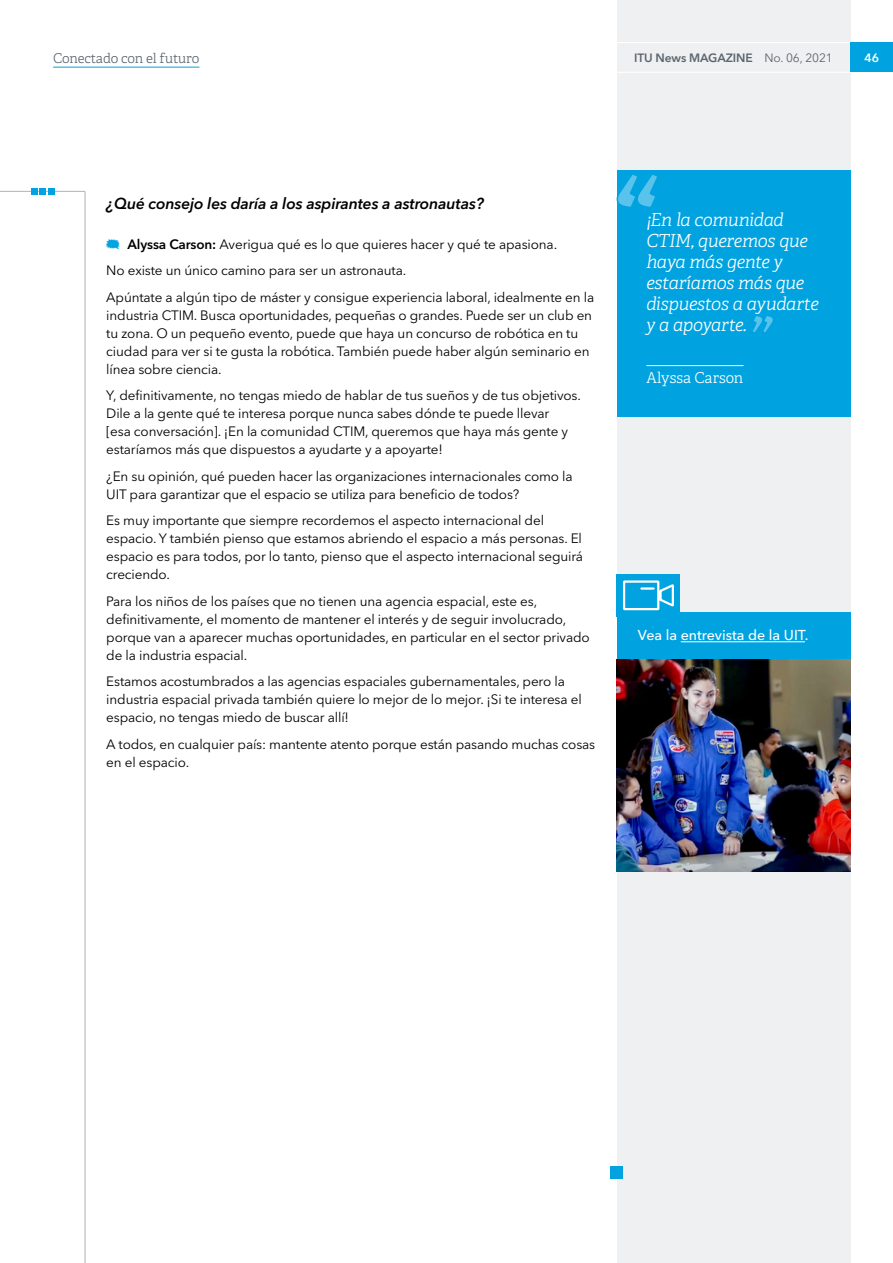
<style>
.page{position:relative;width:893px;height:1263px;background:#fff}
.page>*{position:absolute;margin:0;border:0;box-sizing:border-box;transform-origin:0 0}
.t1{font:italic 300 18px/21px "Adelle CYR";letter-spacing:-.025em;color:#fff}
.t2{font:italic 600 15.75px "Avenir Next LT Pro";letter-spacing:-.01em;color:#000}
.t3{font:300 15px "Adelle CYR";color:#fff}
.t4{font:500 14.25px "Avenir Next LT Pro";color:#fff}
.t5{font:13.5px/18px "Avenir Next LT Pro";letter-spacing:-.01em;color:#000}
.t6{font:300 13.5px "Adelle CYR";letter-spacing:-.01em;color:#5c666f}
.t7{font:600 12px "Avenir Next LT Pro";letter-spacing:-.01em;color:#5c666f}
.t8{font:600 12px "Avenir Next LT Pro";color:#fff}
.s1{font-weight:400}
.s2{font-weight:600}
</style>
<div class="page">
<div style="left:617px;top:0;width:233px;height:1263px;background:#eff0f1"></div>
<div style="left:617px;top:612px;width:233px;height:49px;background:#00a3e0"></div>
<hr style="left:681px;top:641px;width:124px;height:1px;background:#fff">
<img style="left:617px;top:659px;width:233px;height:213px">
<div style="left:617px;top:574px;width:63px;height:43px;background:#00a3e0"></div>
<svg style="left:623px;top:580px;width:51px;height:31px"></svg>
<div style="left:617px;top:170px;width:233px;height:195px;background:#00a3e0"></div>
<div style="left:617px;top:342px;width:233px;height:74px;background:#00a3e0"></div>
<hr style="left:646px;top:365px;width:97px;height:1px;background:#fff">
<svg style="left:753px;top:316px;width:20px;height:16px"></svg>
<svg style="left:616px;top:175px;width:41px;height:32px"></svg>
<hr style="left:617px;top:72px;width:233px;height:1px;background:#fff">
<hr style="left:617px;top:42px;width:233px;height:1px;background:#fff">
<hr style="left:85px;top:191px;width:1px;height:1072px;background:#adb3b7">
<div style="left:850px;top:43px;width:43px;height:29px;background:#00a3e0"></div>
<hr style="left:0;top:191px;width:85px;height:1px;background:#adb3b7">
<div style="left:31px;top:188px;width:6px;height:7px;background:#00a3e0"></div>
<div style="left:39px;top:188px;width:7px;height:7px;background:#00a3e0"></div>
<div style="left:48px;top:188px;width:6px;height:7px;background:#00a3e0"></div>
<div style="left:610px;top:1166px;width:13px;height:13px;background:#00a3e0"></div>
<hr style="left:53px;top:67px;width:146px;height:1px;background:#00a3e0">
<p class="t6" style="left:53px;top:48px;width:148px">Conectado con el futuro</p>
<p class="t7" style="left:634px;top:50px;width:200px">ITU News MAGAZINE <span class="s1">No. 06, 2021</span></p>
<p class="t8" style="left:864px;top:50px;width:16px">46</p>
<p class="t2" style="left:106px;top:194px;width:379px">¿Qué consejo les daría a los aspirantes a astronautas?</p>
<p class="t5" style="left:106px;top:231px;width:489px;line-height:26.5px;text-indent:21px"><span class="s2">Alyssa Carson:</span> Averigua qué es lo que quieres hacer y qué te apasiona.<br>No existe un único camino para ser un astronauta.<br>Apúntate a algún tipo de máster y consigue experiencia laboral, idealmente en la</p>
<p class="t5" style="left:106px;top:306px;width:487px">industria CTIM. Busca oportunidades, pequeñas o grandes. Puede ser un club en tu zona. O un pequeño evento, puede que haya un concurso de robótica en tu ciudad para ver si te gusta la robótica. También puede haber algún seminario en línea sobre ciencia.</p>
<p class="t5" style="left:106px;top:386px;width:476px">Y, definitivamente, no tengas miedo de hablar de tus sueños y de tus objetivos.<br>Dile a la gente qué te interesa porque nunca sabes dónde te puede llevar<br>[esa conversación]. ¡En la comunidad CTIM, queremos que haya más gente y estaríamos más que dispuestos a ayudarte y a apoyarte!</p>
<p class="t5" style="left:106px;top:467px;width:468px">¿En su opinión, qué pueden hacer las organizaciones internacionales como la<br>UIT para garantizar que el espacio se utiliza para beneficio de todos?</p>
<p class="t5" style="left:106px;top:511px;width:478px">Es muy importante que siempre recordemos el aspecto internacional del espacio. Y también pienso que estamos abriendo el espacio a más personas. El espacio es para todos, por lo tanto, pienso que el aspecto internacional seguirá creciendo.</p>
<p class="t5" style="left:106px;top:592px;width:485px">Para los niños de los países que no tienen una agencia espacial, este es, definitivamente, el momento de mantener el interés y de seguir involucrado, porque van a aparecer muchas oportunidades, en particular en el sector privado de la industria espacial.</p>
<p class="t5" style="left:106px;top:672px;width:477px">Estamos acostumbrados a las agencias espaciales gubernamentales, pero la industria espacial privada también quiere lo mejor de lo mejor. ¡Si te interesa el espacio, no tengas miedo de buscar allí!</p>
<p class="t5" style="left:106px;top:735px;width:490px">A todos, en cualquier país: mantente atento porque están pasando muchas cosas en el espacio.</p>
<h1 class="t1" style="left:646px;top:208px;width:174px">¡En la comunidad<br>CTIM, queremos que haya más gente y estaríamos más que dispuestos a ayudarte y a apoyarte.</h1>
<p class="t3" style="left:646px;top:367px;width:99px">Alyssa Carson</p>
<p class="t4" style="left:638px;top:627px;width:172px">Vea la entrevista de la UIT.</p>
</div>
